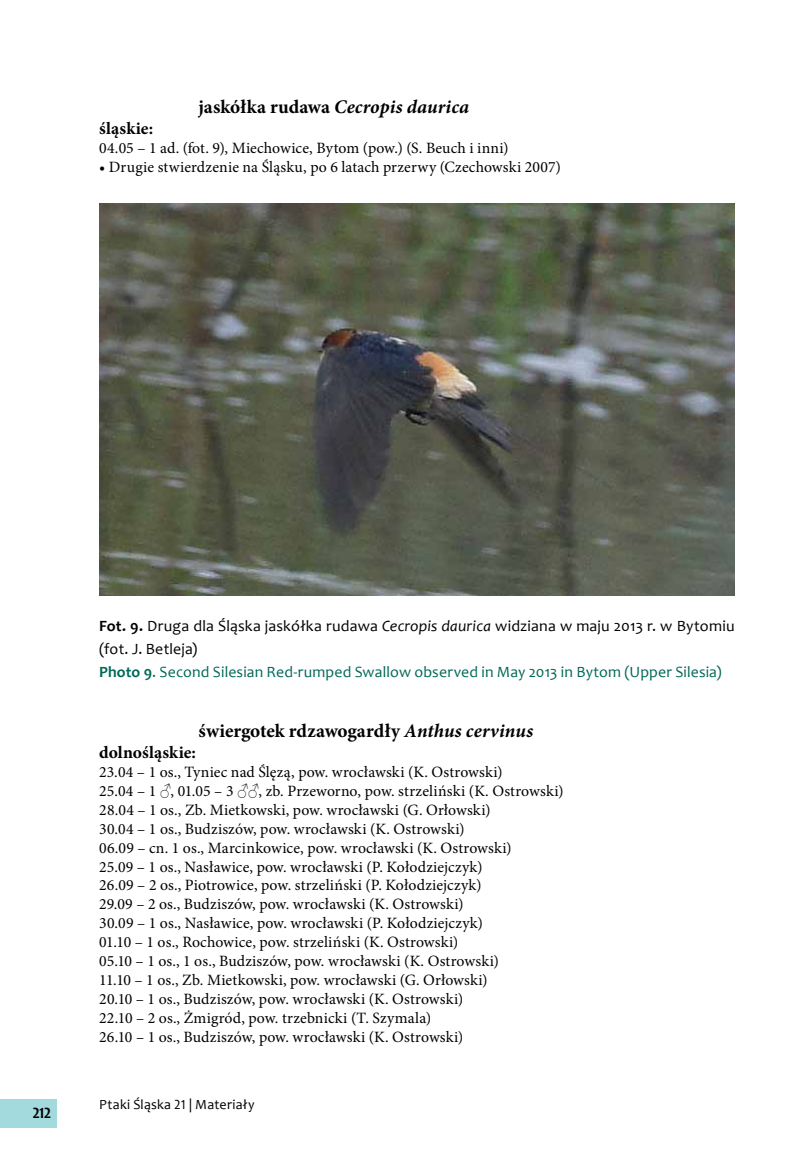
<style>
.page{position:relative;width:809px;height:1171px;background:#fff}
.page>*{position:absolute;margin:0;border:0;box-sizing:border-box;transform-origin:0 0}
.t1{font:700 19.25px "Minion Pro";letter-spacing:-.005em;color:#000}
.t2{font:italic 700 19.25px "Minion Pro";letter-spacing:.005em;color:#000}
.t3{font:700 17.5px "Minion Pro";letter-spacing:.01em;color:#000}
.t4{font:15.75px/18.9px "Minion Pro";letter-spacing:.01em;color:#000}
.t5{font:15.75px/23.1px "Candara";letter-spacing:.01em;color:#000}
.t6{font:700 15.75px "Candara";color:#000}
.t7{font:14px "Candara";letter-spacing:.015em;color:#000}
.s1{font-style:normal}
.s2{font-weight:700}
.s3{font-style:italic}
.s4{font-weight:700;color:#006958}
.s5{color:#006958}
.s6{font-family:"Times New Roman"}
</style>
<div class="page">
<div style="left:0;top:1099px;width:57px;height:28px;background:#a2dade"></div>
<img style="left:99px;top:203px;width:635px;height:393px">
<p class="t2" style="left:198px;top:93px;width:272px"><span class="s1">jaskółka rudawa</span> Cecropis daurica</p>
<p class="t3" style="left:99px;top:116px;width:55px">śląskie:</p>
<p class="t4" style="left:99px;top:139px;width:411px">04.05 – 1 ad. (fot. 9), Miechowice, Bytom (pow.) (S. Beuch i inni)</p>
<p class="t4" style="left:99px;top:158px;width:463px">• Drugie stwierdzenie na Śląsku, po 6 latach przerwy (Czechowski 2007)</p>
<p class="t6" style="left:32px;top:1103px;width:20px">212</p>
<p class="t5" style="left:99px;top:614px;width:637px"><span class="s2">Fot. 9.</span> Druga dla Śląska jaskółka rudawa <span class="s3">Cecropis daurica</span> widziana w maju 2013 r. w Bytomiu (fot. J. Betleja)<br><span class="s4">Photo 9</span><span class="s5">. Second Silesian Red-rumped Swallow observed in May 2013 in Bytom (Upper Silesia)</span></p>
<p class="t1" style="left:198px;top:717px;width:336px">świergotek rdzawogardły <span class="s3">Anthus cervinus</span></p>
<p class="t3" style="left:99px;top:740px;width:98px">dolnośląskie:</p>
<p class="t4" style="left:99px;top:762px;width:466px">23.04 – 1 os., Tyniec nad Ślęzą, pow. wrocławski (K. Ostrowski)<br>25.04 – 1 <span class="s6">♂</span>, 01.05 – 3 <span class="s6">♂♂</span>, zb. Przeworno, pow. strzeliński (K. Ostrowski)<br>28.04 – 1 os., Zb. Mietkowski, pow. wrocławski (G. Orłowski)<br>30.04 – 1 os., Budziszów, pow. wrocławski (K. Ostrowski)<br>06.09 – cn. 1 os., Marcinkowice, pow. wrocławski (K. Ostrowski)<br>25.09 – 1 os., Nasławice, pow. wrocławski (P. Kołodziejczyk)<br>26.09 – 2 os., Piotrowice, pow. strzeliński (P. Kołodziejczyk)<br>29.09 – 2 os., Budziszów, pow. wrocławski (K. Ostrowski)<br>30.09 – 1 os., Nasławice, pow. wrocławski (P. Kołodziejczyk)<br>01.10 – 1 os., Rochowice, pow. strzeliński (K. Ostrowski)<br>05.10 – 1 os., 1 os., Budziszów, pow. wrocławski (K. Ostrowski)<br>11.10 – 1 os., Zb. Mietkowski, pow. wrocławski (G. Orłowski)<br>20.10 – 1 os., Budziszów, pow. wrocławski (K. Ostrowski)<br>22.10 – 2 os., Żmigród, pow. trzebnicki (T. Szymala)<br>26.10 – 1 os., Budziszów, pow. wrocławski (K. Ostrowski)</p>
<p class="t7" style="left:99px;top:1096px;width:157px">Ptaki Śląska 21 | Materiały</p>
</div>
